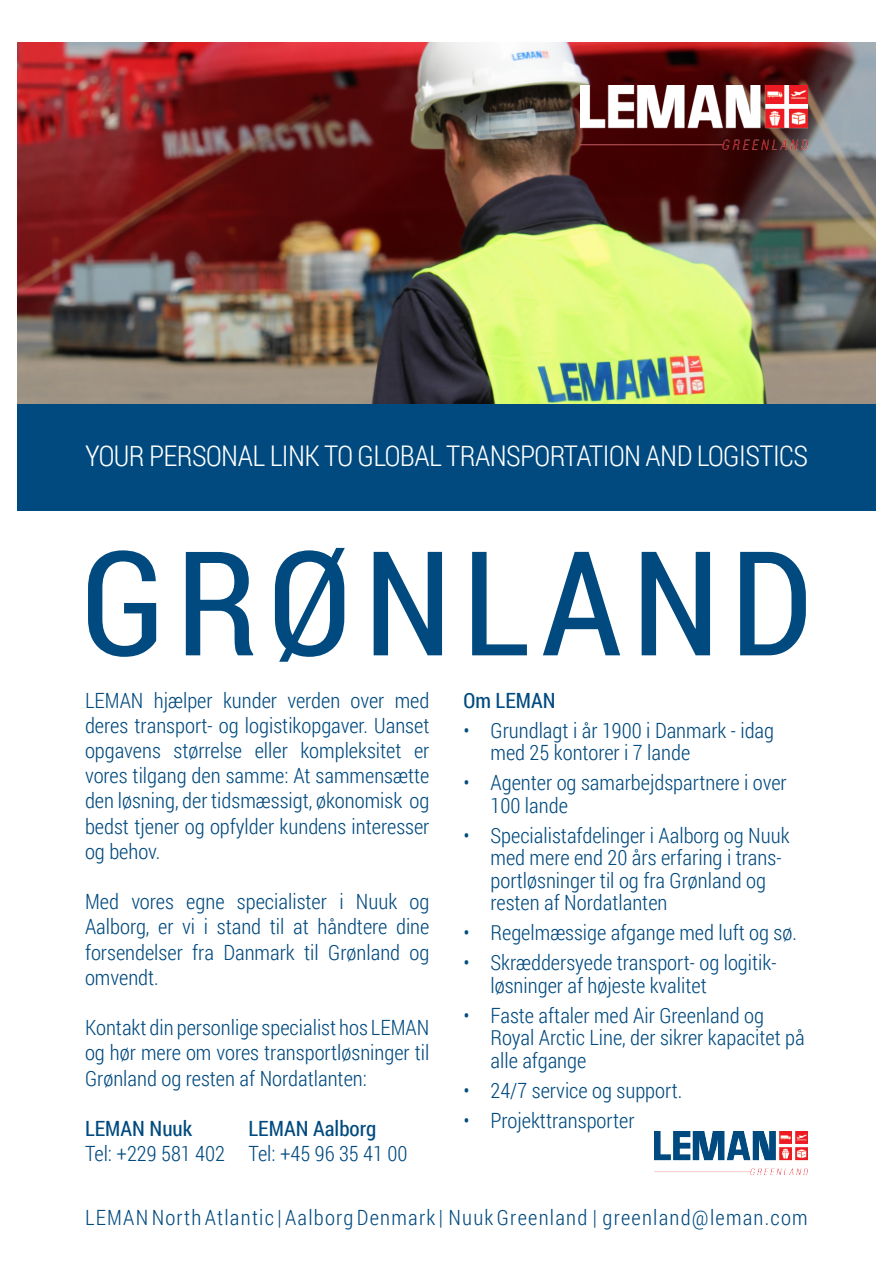
<style>
.page{position:relative;width:893px;height:1263px;background:#fff}
.page>*{position:absolute;margin:0;border:0;box-sizing:border-box;transform-origin:0 0}
.LEMAN_Overskrift{font:145.5px "Roboto Condensed";letter-spacing:.07em;color:#004a7f}
.t1{font:300 28.5px "Roboto Condensed";letter-spacing:-.02em;color:#fff}
.t2{font:300 21px/25.2px "Roboto Condensed";color:#004a7f}
.t3{font:300 21px "Roboto Condensed";letter-spacing:.06em;color:#004a7f}
.t4{font:21px "Roboto Condensed";color:#004a7f}
</style>
<div class="page">
<img style="left:17px;top:43px;width:859px;height:361px">
<div style="left:17px;top:404px;width:859px;height:106px;background:#004a7f"></div>
<img style="left:581px;top:85px;width:227px;height:69px">
<img style="left:655px;top:1132px;width:153px;height:43px">
<p class="t1" style="left:85px;top:436px;width:724px">YOUR PERSONAL LINK TO GLOBAL TRANSPORTATION AND LOGISTICS</p>
<p class="LEMAN_Overskrift" style="left:81px;top:502px;width:733px">GRØNLAND</p>
<p class="t2" style="left:85px;top:687px;width:346px;text-align:justify">LEMAN hjælper kunder verden over med deres transport- og logistikopgaver. Uanset opgavens størrelse eller kompleksitet er vores tilgang den samme: At sammensætte den løsning, der tidsmæssigt, økonomisk og bedst tjener og opfylder kundens interesser og behov.</p>
<p class="t2" style="left:85px;top:888px;width:346px">Med vores egne specialister i Nuuk og</p>
<p class="t2" style="left:85px;top:913px;width:346px">Aalborg, er vi i stand til at håndtere dine</p>
<p class="t2" style="left:85px;top:939px;width:346px">forsendelser fra Danmark til Grønland og omvendt.</p>
<p class="t2" style="left:85px;top:1014px;width:346px;text-align:justify">Kontakt din personlige specialist hos LEMAN og hør mere om vores transportløsninger til Grønland og resten af Nordatlanten:</p>
<p class="t4" style="left:85px;top:1114px;width:109px">LEMAN Nuuk</p>
<p class="t4" style="left:249px;top:1114px;width:129px">LEMAN Aalborg</p>
<p class="t2" style="left:85px;top:1140px;width:324px">Tel: +229 581 402 Tel: +45 96 35 41 00</p>
<p class="t4" style="left:463px;top:685px;width:94px">Om LEMAN</p>
<p class="t2" style="left:490px;top:718px;width:285px;line-height:22.5px;text-indent:-27px">• Grundlagt i år 1900 i Danmark - idag med 25 kontorer i 7 lande</p>
<p class="t2" style="left:490px;top:771px;width:298px;line-height:22.5px;text-indent:-27px">• Agenter og samarbejdspartnere i over<br>100 lande</p>
<p class="t2" style="left:490px;top:823px;width:301px;line-height:22.5px;text-indent:-27px">• Specialistafdelinger i Aalborg og Nuuk med mere end 20 års erfaring i trans&shy;portløsninger til og fra Grønland og resten af Nordatlanten</p>
<p class="t2" style="left:463px;top:919px;width:335px">• Regelmæssige afgange med luft og sø.</p>
<p class="t2" style="left:490px;top:951px;width:287px;line-height:22.5px;text-indent:-27px">• Skræddersyede transport- og logitik&shy;løsninger af højeste kvalitet</p>
<p class="t2" style="left:490px;top:1003px;width:316px;line-height:22.5px;text-indent:-27px">• Faste aftaler med Air Greenland og<br>Royal Arctic Line, der sikrer kapacitet på alle afgange</p>
<p class="t2" style="left:463px;top:1077px;width:220px">• 24/7 service og support.</p>
<p class="t2" style="left:463px;top:1107px;width:173px">• Projekttransporter</p>
<p class="t3" style="left:85px;top:1202px;width:724px">LEMAN North Atlantic | Aalborg Denmark | Nuuk Greenland | greenland@leman.com</p>
</div>
